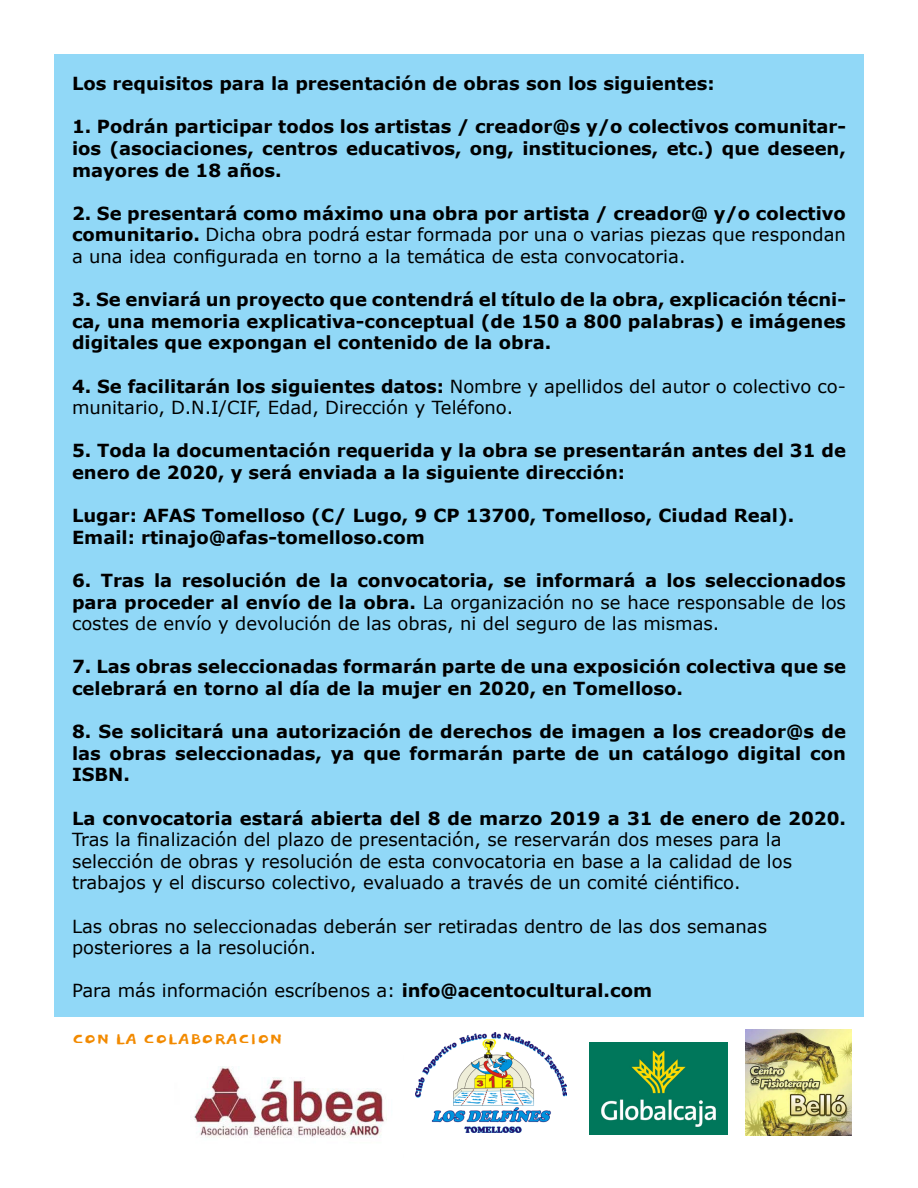
<style>
.page{position:relative;width:918px;height:1188px;background:#fff}
.page>*{position:absolute;margin:0;border:0;box-sizing:border-box;transform-origin:0 0}
.t1{font:21px "Dokdo";color:#f28a00}
.t2{font:18px/21.6px "Verdana";color:#000;text-align:justify}
.t3{font:700 18px/21.6px "Verdana";color:#000;text-align:justify}
.s1{font-weight:700}
</style>
<div class="page">
<div style="left:54px;top:55px;width:810px;height:962px;background:#91d8f7"></div>
<img style="left:194px;top:1066px;width:193px;height:72px">
<img style="left:745px;top:1029px;width:106px;height:107px">
<img style="left:590px;top:1043px;width:138px;height:92px">
<img style="left:416px;top:1033px;width:151px;height:99px">
<p class="t3" style="left:72px;top:72px;width:644px">Los requisitos para la presentación de obras son los siguientes:</p>
<p class="t3" style="left:72px;top:116px;width:776px">1. Podrán participar todos los artistas / creador@s y/o colectivos comunitar&shy;ios (asociaciones, centros educativos, ong, instituciones, etc.) que deseen, mayores de 18 años.</p>
<p class="t2" style="left:72px;top:202px;width:776px"><span class="s1">2. Se presentará como máximo una obra por artista / creador@ y/o colectivo comunitario.</span> Dicha obra podrá estar formada por una o varias piezas que respondan a una idea configurada en torno a la temática de esta convocatoria.</p>
<p class="t3" style="left:72px;top:288px;width:776px">3. Se enviará un proyecto que contendrá el título de la obra, explicación técni&shy;ca, una memoria explicativa-conceptual (de 150 a 800 palabras) e imágenes digitales que expongan el contenido de la obra.</p>
<p class="t2" style="left:72px;top:375px;width:775px"><span class="s1">4. Se facilitarán los siguientes datos:</span> Nombre y apellidos del autor o colectivo co&shy;munitario, D.N.I/CIF, Edad, Dirección y Teléfono.</p>
<p class="t3" style="left:72px;top:440px;width:775px">5. Toda la documentación requerida y la obra se presentarán antes del 31 de enero de 2020, y será enviada a la siguiente dirección:</p>
<p class="t3" style="left:72px;top:504px;width:724px">Lugar: AFAS Tomelloso (C/ Lugo, 9 CP 13700, Tomelloso, Ciudad Real).</p>
<p class="t3" style="left:72px;top:526px;width:354px">Email: rtinajo@afas-tomelloso.com</p>
<p class="t2" style="left:72px;top:569px;width:775px"><span class="s1">6. Tras la resolución de la convocatoria, se informará a los seleccionados para proceder al envío de la obra.</span> La organización no se hace responsable de los costes de envío y devolución de las obras, ni del seguro de las mismas.</p>
<p class="t3" style="left:72px;top:656px;width:775px">7. Las obras seleccionadas formarán parte de una exposición colectiva que se celebrará en torno al día de la mujer en 2020, en Tomelloso.</p>
<p class="t3" style="left:72px;top:720px;width:775px">8. Se solicitará una autorización de derechos de imagen a los creador@s de las obras seleccionadas, ya que formarán parte de un catálogo digital con ISBN.</p>
<p class="t2" style="left:72px;top:807px;width:775px"><span class="s1">La convocatoria estará abierta del 8 de marzo 2019 a 31 de enero de 2020.<br></span>Tras la finalización del plazo de presentación, se reservarán dos meses para la</p>
<p class="t2" style="left:72px;top:850px;width:722px">selección de obras y resolución de esta convocatoria en base a la calidad de los</p>
<p class="t2" style="left:72px;top:872px;width:670px">trabajos y el discurso colectivo, evaluado a través de un comité ciéntifico.</p>
<p class="t2" style="left:72px;top:915px;width:697px">Las obras no seleccionadas deberán ser retiradas dentro de las dos semanas</p>
<p class="t2" style="left:72px;top:937px;width:246px">posteriores a la resolución.</p>
<p class="t2" style="left:72px;top:980px;width:582px">Para más información escríbenos a: <span class="s1">info@acentocultural.com</span></p>
<p class="t1" style="left:72px;top:1029px;width:212px">CON LA COLABORACION</p>
</div>
